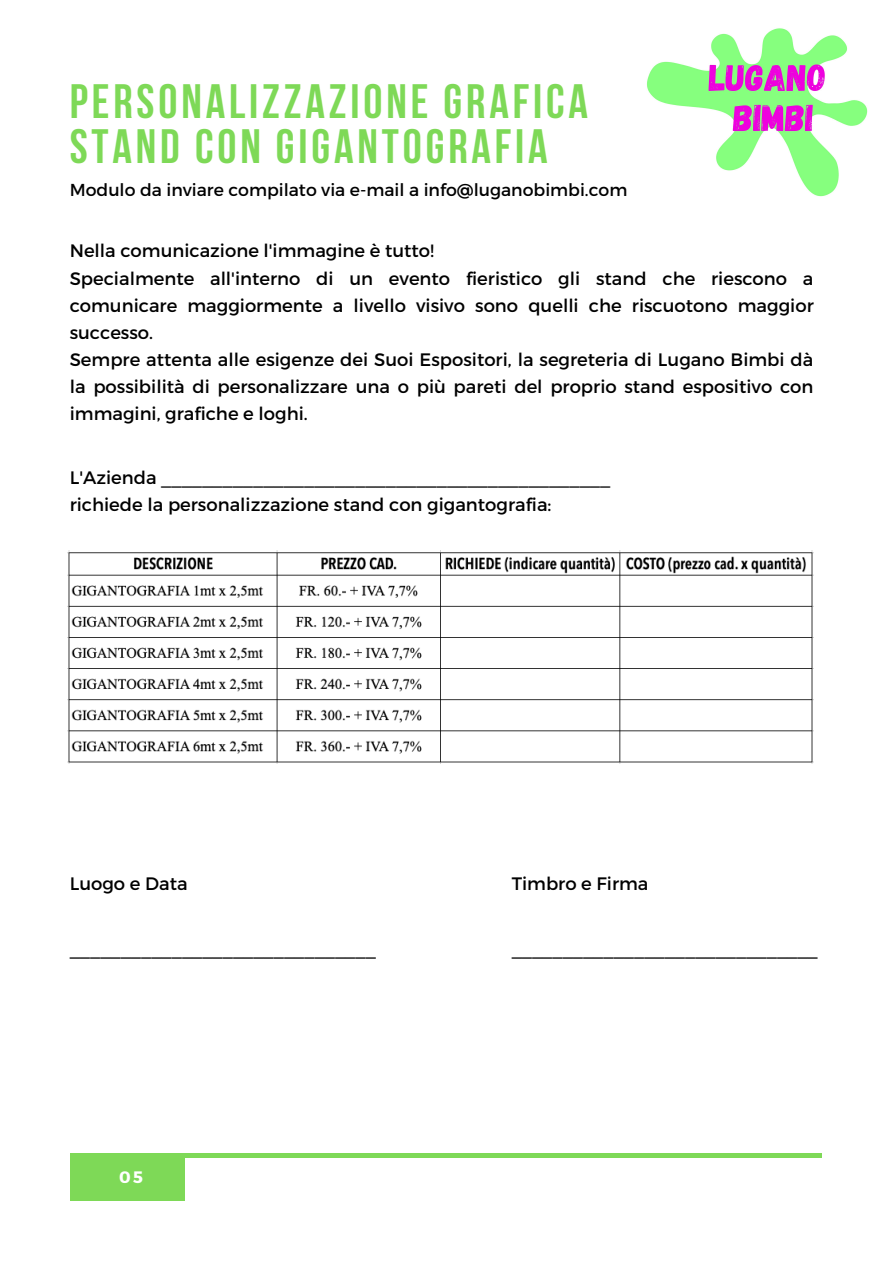
<style>
.page{position:relative;width:894px;height:1264px;background:#fff}
.page>*{position:absolute;margin:0;border:0;box-sizing:border-box;transform-origin:0 0}
.t1{font:700 48px "Bebas Neue";letter-spacing:.08em;color:#7ed957}
.t2{font:18px/27px "Montserrat";color:#000;text-align:justify}
.t3{font:17.25px "Montserrat";color:#000}
.t4{font:700 16.5px "Montserrat";color:#fff}
</style>
<div class="page">
<div style="left:70px;top:1153px;width:115px;height:46px;background:#7ed957"></div>
<hr style="left:73px;top:1153px;width:748px;height:4px;background:#7ed957">
<img style="left:647px;top:28px;width:221px;height:169px">
<img style="left:68px;top:550px;width:745px;height:213px">
<p class="t1" style="left:70px;top:82px;width:519px">PERSONALIZZAZIONE GRAFICA</p>
<p class="t1" style="left:70px;top:127px;width:479px">STAND CON GIGANTOGRAFIA</p>
<p class="t3" style="left:70px;top:179px;width:559px">Modulo da inviare compilato via e-mail a info@luganobimbi.com</p>
<p class="t2" style="left:70px;top:237px;width:365px">Nella comunicazione l'immagine è tutto!</p>
<p class="t2" style="left:70px;top:264px;width:745px">Specialmente all'interno di un evento fieristico gli stand che riescono a comunicare maggiormente a livello visivo sono quelli che riscuotono maggior successo.</p>
<p class="t2" style="left:70px;top:345px;width:745px">Sempre attenta alle esigenze dei Suoi Espositori, la segreteria di Lugano Bimbi dà la possibilità di personalizzare una o più pareti del proprio stand espositivo con immagini, grafiche e loghi.</p>
<p class="t2" style="left:70px;top:463px;width:542px">L'Azienda ____________________________________________</p>
<p class="t2" style="left:70px;top:490px;width:483px">richiede la personalizzazione stand con gigantografia:</p>
<p class="t2" style="left:70px;top:869px;width:119px">Luogo e Data</p>
<p class="t2" style="left:70px;top:934px;width:307px">______________________________</p>
<p class="t4" style="left:119px;top:1166px;width:25px">05</p>
<p class="t2" style="left:511px;top:869px;width:138px">Timbro e Firma</p>
<p class="t2" style="left:511px;top:934px;width:307px">______________________________</p>
</div>
